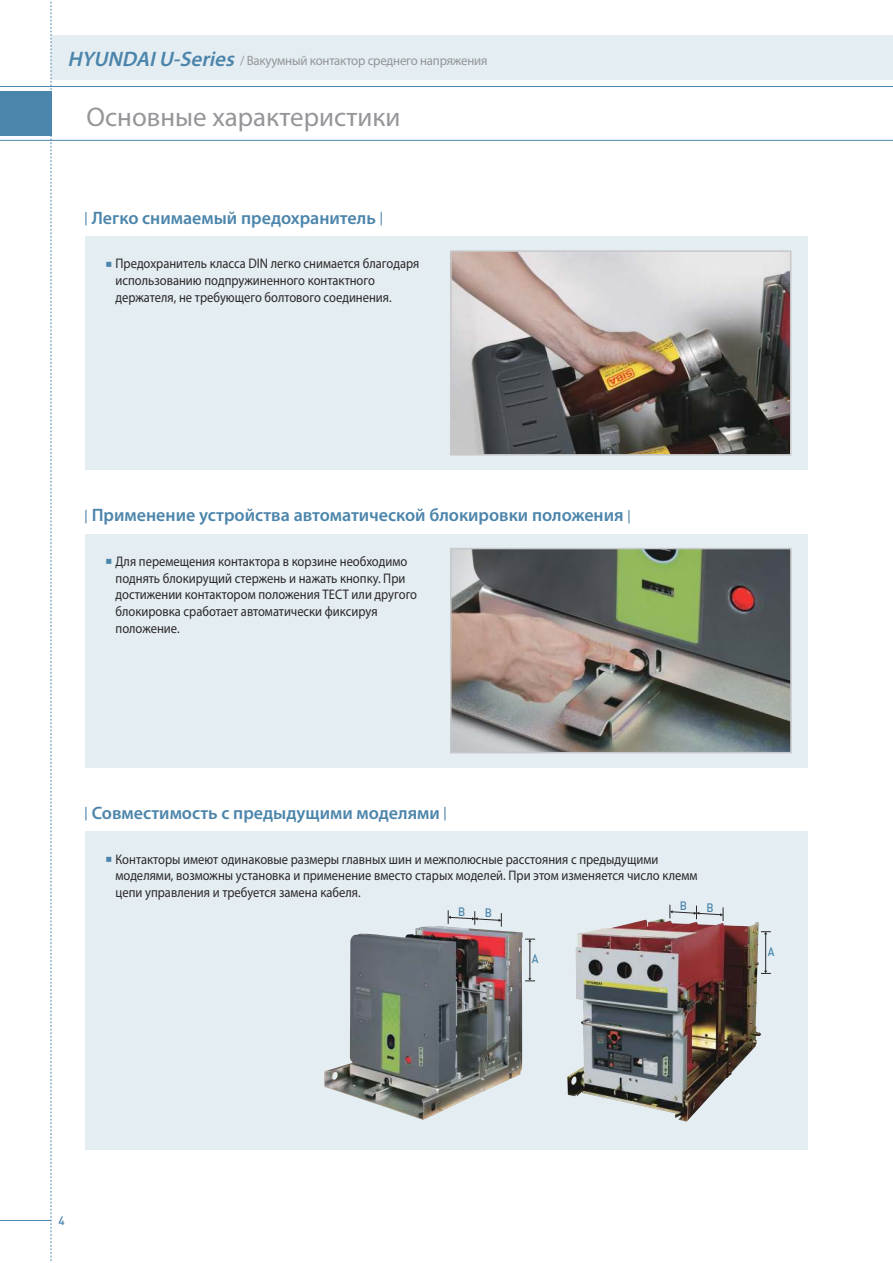
<style>
.page{position:relative;width:893px;height:1263px;background:#fff}
.page>*{position:absolute;margin:0;border:0;box-sizing:border-box;transform-origin:0 0}
.t1{font:27px "Myriad Pro";color:#949699}
.t2{font:600 18px "Myriad Pro";color:#4c85ab}
.t3{font:13.95px/16.8px "Myriad Pro";color:#2b2829;scale:.9 1}
.t4{font:13.5px "Myriad Pro";letter-spacing:-.015em;color:#949699;scale:.95 1}
.t5{font:500 12px "DIN";color:#4c85ab;scale:.9 1}
.t6{font:12px "YDVYGO Std 12";color:#4c85ab}
.t7{font:500 12px "DIN";color:#4c85ab}
.s1{font-weight:600;font-style:italic;font-size:21px;color:#4c85ab}
.s2{font-size:13.5px}
.s3{font-family:"YDVYGO Std 12";font-size:12px;color:#4c85ab}
</style>
<div class="page">
<div style="left:51px;top:35px;width:842px;height:44px;background:#e4edf2"></div>
<hr style="left:0;top:140px;width:893px;height:1px;background:#4c85ab">
<hr style="left:0;top:86px;width:893px;height:1px;background:#4c85ab">
<svg style="left:51px;top:1px;width:1px;height:1262px"></svg>
<hr style="left:0;top:1220px;width:51px;height:1px;background:#4c85ab">
<div style="left:0;top:91px;width:51px;height:45px;background:#4c85ab"></div>
<div style="left:85px;top:236px;width:723px;height:234px;background:#e4edf2"></div>
<div style="left:85px;top:534px;width:723px;height:233px;background:#e4edf2"></div>
<div style="left:85px;top:831px;width:723px;height:319px;background:#e4edf2"></div>
<img style="left:453px;top:253px;width:335px;height:199px">
<div style="left:450px;top:250px;width:341px;height:205px;border:2px solid #c7c8ca"></div>
<img style="left:567px;top:919px;width:194px;height:202px">
<hr style="left:765px;top:933px;width:1px;height:38px;background:#2b2829">
<svg style="left:761px;top:931px;width:10px;height:3px"></svg>
<svg style="left:761px;top:971px;width:10px;height:3px"></svg>
<svg style="left:670px;top:905px;width:54px;height:16px"></svg>
<img style="left:324px;top:926px;width:199px;height:194px">
<hr style="left:530px;top:940px;width:1px;height:38px;background:#2b2829">
<svg style="left:525px;top:939px;width:10px;height:3px"></svg>
<svg style="left:525px;top:978px;width:10px;height:3px"></svg>
<svg style="left:448px;top:910px;width:54px;height:17px"></svg>
<img style="left:453px;top:551px;width:336px;height:199px">
<div style="left:450px;top:548px;width:342px;height:205px;border:2px solid #c7c8ca"></div>
<p class="t4" style="left:68px;top:55px;width:444px"><span class="s1">HYUNDAIU-Series</span> / Вакуумный контактор среднего напряжения</p>
<h1 class="t1" style="left:87px;top:107px;width:315px">Основные характеристики</h1>
<p class="t2" style="left:84px;top:210px;width:300px"><span class="s2">|</span> Легко снимаемый предохранитель <span class="s2">|</span></p>
<p class="t3" style="left:116px;top:256px;width:339px;text-indent:-12px"><span class="s3">■</span> Предохранитель класса DIN легко снимается благодаря использованию подпружиненного контактного держателя, не требующего болтового соединения.</p>
<p class="t6" style="left:114px;top:259px;width:6px">■</p>
<p class="t2" style="left:84px;top:508px;width:548px"><span class="s2">|</span> Применение устройства автоматической блокировки положения <span class="s2">|</span></p>
<p class="t3" style="left:116px;top:554px;width:337px;text-indent:-12px"><span class="s3">■</span> Для перемещения контактора в корзине необходимо поднять блокирущий стержень и нажать кнопку. При достижении контактором положения ТЕСТ или другого блокировка сработает автоматически фиксируя положение.</p>
<p class="t6" style="left:114px;top:557px;width:6px">■</p>
<p class="t2" style="left:84px;top:805px;width:364px"><span class="s2">|</span> Совместимость с предыдущими моделями <span class="s2">|</span></p>
<p class="t3" style="left:116px;top:852px;width:648px;text-indent:-12px"><span class="s3">■</span> Контакторы имеют одинаковые размеры главных шин и межполюсные расстояния с предыдущими моделями, возможны установка и применение вместо старых моделей. При этом изменяется число клемм цепи управления и требуется замена кабеля.</p>
<p class="t6" style="left:114px;top:854px;width:6px">■</p>
<p class="t5" style="left:680px;top:901px;width:9px">B</p>
<p class="t5" style="left:706px;top:903px;width:9px">B</p>
<p class="t5" style="left:458px;top:907px;width:9px">B</p>
<p class="t5" style="left:485px;top:908px;width:9px">B</p>
<p class="t5" style="left:532px;top:955px;width:9px">A</p>
<p class="t5" style="left:768px;top:947px;width:9px">A</p>
<p class="t7" style="left:59px;top:1217px;width:8px">4</p>
</div>
